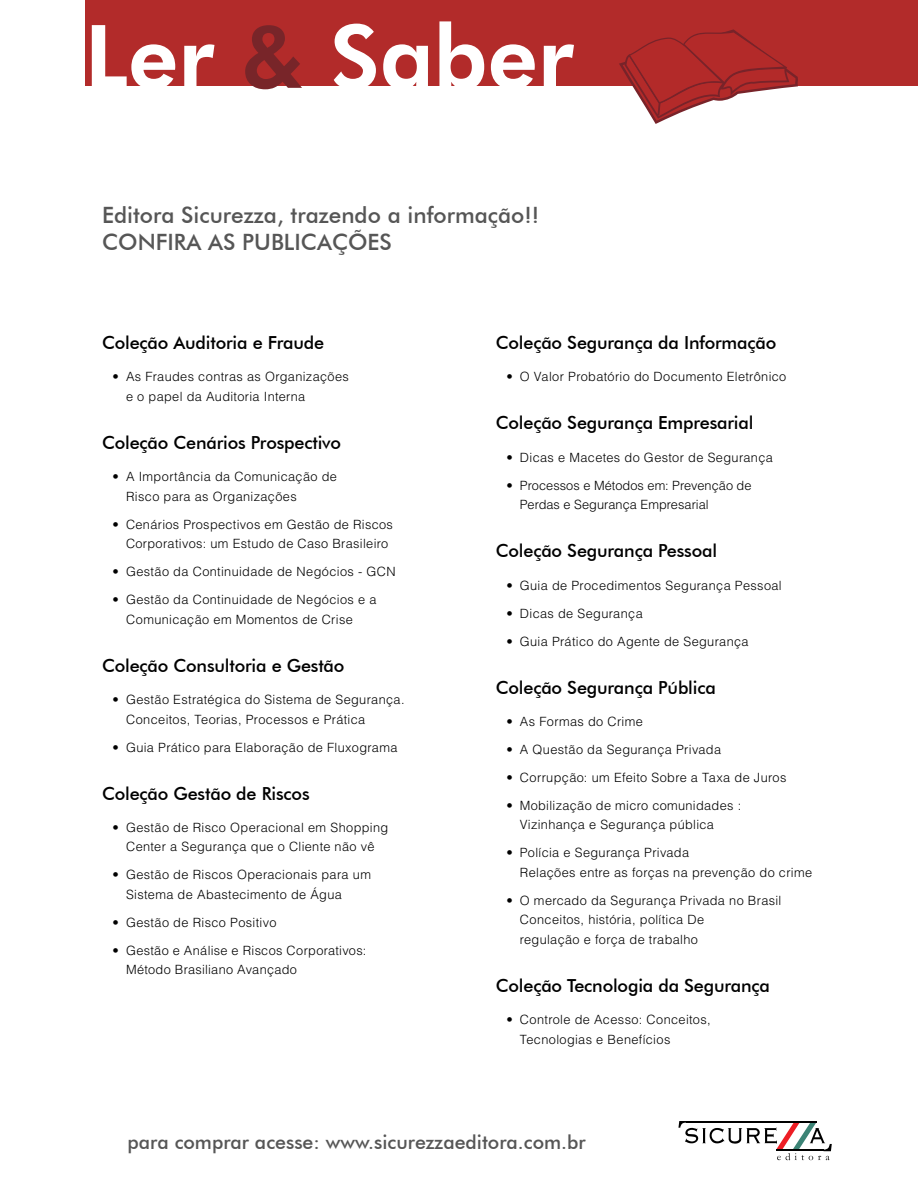
<style>
.page{position:relative;width:918px;height:1188px;background:#fff}
.page>*{position:absolute;margin:0;border:0;box-sizing:border-box;transform-origin:0 0}
.t1{font:800 87.75px "Futura BT";color:#fff}
.t2{font:500 22.5px/27px "Futura BT";color:#565656}
.t3{font:500 19.5px "Futura BT";color:#565656}
.t4{font:500 18px "Futura BT";letter-spacing:-.01em;color:#000}
.t5{font:300 12.75px/19.5px "Helvetica LT Std";letter-spacing:.025em;color:#000}
.t6{font:300 12.75px/19.5px "Helvetica LT Std";letter-spacing:.005em;color:#000}
.s1{color:#782529}
</style>
<div class="page">
<div style="left:85px;top:0;width:833px;height:85px;background:#b22b2a"></div>
<svg style="left:619px;top:29px;width:179px;height:95px"></svg>
<svg style="left:678px;top:1121px;width:154px;height:39px"></svg>
<h1 class="t1" style="left:85px;top:3px;width:490px">Ler <span class="s1">&amp;</span> Saber</h1>
<h2 class="t2" style="left:102px;top:201px;width:439px">Editora Sicurezza, trazendo a informação!!<br>CONFIRA AS PUBLICAÇÕES</h2>
<h3 class="t4" style="left:102px;top:332px;width:224px">Coleção Auditoria e Fraude</h3>
<p class="t5" style="left:126px;top:367px;width:224px;text-indent:-14px">• As Fraudes contras as Organizações e o papel da Auditoria Interna</p>
<h3 class="t4" style="left:102px;top:432px;width:241px">Coleção Cenários Prospectivo</h3>
<p class="t5" style="left:126px;top:467px;width:213px;text-indent:-14px">• A Importância da Comunicação de<br>Risco para as Organizações</p>
<p class="t5" style="left:126px;top:514px;width:268px;text-indent:-14px">• Cenários Prospectivos em Gestão de Riscos<br>Corporativos: um Estudo de Caso Brasileiro</p>
<p class="t5" style="left:113px;top:562px;width:285px">• Gestão da Continuidade de Negócios - GCN</p>
<p class="t5" style="left:126px;top:590px;width:252px;text-indent:-14px">• Gestão da Continuidade de Negócios e a<br>Comunicação em Momentos de Crise</p>
<h3 class="t4" style="left:102px;top:654px;width:244px">Coleção Consultoria e Gestão</h3>
<p class="t5" style="left:126px;top:690px;width:280px;text-indent:-14px">• Gestão Estratégica do Sistema de Segurança.<br>Conceitos, Teorias, Processos e Prática</p>
<p class="t5" style="left:113px;top:737px;width:287px">• Guia Prático para Elaboração de Fluxograma</p>
<h3 class="t4" style="left:102px;top:782px;width:209px">Coleção Gestão de Riscos</h3>
<p class="t5" style="left:113px;top:817px;width:277px;text-align:center">• Gestão de Risco Operacional em Shopping<br>Center a Segurança que o Cliente não vê</p>
<p class="t5" style="left:126px;top:865px;width:246px;text-indent:-14px">• Gestão de Riscos Operacionais para um<br>Sistema de Abastecimento de Água</p>
<p class="t5" style="left:113px;top:912px;width:165px">• Gestão de Risco Positivo</p>
<p class="t5" style="left:126px;top:940px;width:242px;text-indent:-14px">• Gestão e Análise e Riscos Corporativos:<br>Método Brasiliano Avançado</p>
<h3 class="t4" style="left:496px;top:332px;width:282px">Coleção Segurança da Informação</h3>
<p class="t5" style="left:506px;top:367px;width:282px">• O Valor Probatório do Documento Eletrônico</p>
<h3 class="t4" style="left:496px;top:412px;width:259px">Coleção Segurança Empresarial</h3>
<p class="t5" style="left:506px;top:447px;width:268px">• Dicas e Macetes do Gestor de Segurança</p>
<p class="t6" style="left:520px;top:475px;width:233px;text-indent:-14px">• Processos e Métodos em: Prevenção de<br>Perdas e Segurança Empresarial</p>
<h3 class="t4" style="left:496px;top:540px;width:223px">Coleção Segurança Pessoal</h3>
<p class="t5" style="left:506px;top:575px;width:277px">• Guia de Procedimentos Segurança Pessoal</p>
<p class="t5" style="left:506px;top:603px;width:138px">• Dicas de Segurança</p>
<p class="t5" style="left:506px;top:631px;width:244px">• Guia Prático do Agente de Segurança</p>
<h3 class="t4" style="left:496px;top:676px;width:222px">Coleção Segurança Pública</h3>
<p class="t5" style="left:506px;top:711px;width:138px">• As Formas do Crime</p>
<p class="t5" style="left:506px;top:739px;width:216px">• A Questão da Segurança Privada</p>
<p class="t5" style="left:506px;top:767px;width:282px">• Corrupção: um Efeito Sobre a Taxa de Juros</p>
<p class="t5" style="left:520px;top:795px;width:223px;text-indent:-14px">• Mobilização de micro comunidades :<br>Vizinhança e Segurança pública</p>
<p class="t5" style="left:520px;top:843px;width:294px;text-indent:-14px">• Polícia e Segurança Privada<br>Relações entre as forças na prevenção do crime</p>
<p class="t5" style="left:520px;top:890px;width:263px;text-indent:-14px">• O mercado da Segurança Privada no Brasil<br>Conceitos, história, política De<br>regulação e força de trabalho</p>
<h3 class="t4" style="left:496px;top:974px;width:276px">Coleção Tecnologia da Segurança</h3>
<p class="t5" style="left:520px;top:1010px;width:192px;text-indent:-14px">• Controle de Acesso: Conceitos,<br>Tecnologias e Benefícios</p>
<h3 class="t3" style="left:128px;top:1130px;width:460px">para comprar acesse: www.sicurezzaeditora.com.br</h3>
</div>
